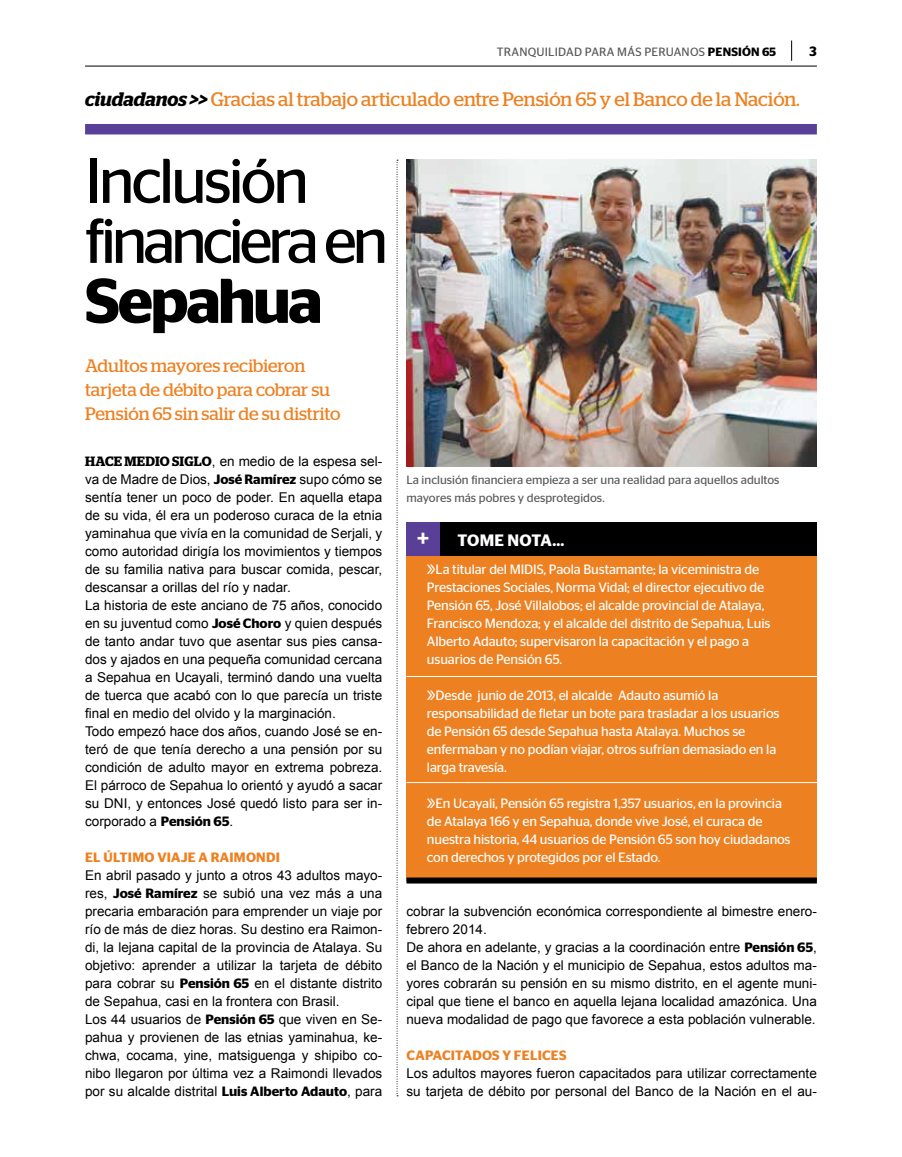
<style>
.page{position:relative;width:902px;height:1157px;background:#fff}
.page>*{position:absolute;margin:0;border:0;box-sizing:border-box;transform-origin:0 0}
.t1{font:63px/60px "Stag Sans";letter-spacing:-.06em;color:#000}
.t2{font:600 63px "Stag Sans";letter-spacing:-.045em;color:#000}
.t3{font:500 22.5px "Stag Sans";color:#fff}
.t4{font:19.5px "Stag";color:#ed8122}
.t5{font:18px/24px "Stag";letter-spacing:-.005em;color:#ed8122}
.t6{font:600 16.5px "Stag Sans";color:#fff}
.t7{font:13.5px/18px "Arial";color:#000}
.t8{font:13.5px/18px "Stag Sans";letter-spacing:-.01em;color:#fff}
.t9{font:600 13.5px "Stag Sans";letter-spacing:.02em;color:#ed8122}
.t10{font:600 13.5px "Stag Sans";color:#000}
.t11{font:12px/18px "Stag Sans";color:#58595b}
.t12{font:12px "Stag Sans";letter-spacing:.02em;color:#58595b}
.s1{font-weight:600;color:#000}
.s2{font-weight:600;font-style:italic;color:#000}
.s3{font-family:"Stag";font-weight:600}
.s4{font-family:"Stag Sans";font-weight:600}
</style>
<div class="page">
<svg style="left:791px;top:41px;width:1px;height:20px"></svg>
<hr style="left:85px;top:66px;width:731px;height:1px;background:#000">
<img style="left:406px;top:160px;width:410px;height:307px">
<svg style="left:396px;top:160px;width:2px;height:936px"></svg>
<div style="left:85px;top:124px;width:731px;height:10px;background:#5a3f99"></div>
<div style="left:406px;top:529px;width:410px;height:351px;background:#ed8122"></div>
<div style="left:406px;top:522px;width:410px;height:34px;background:#000"></div>
<div style="left:406px;top:522px;width:34px;height:34px;background:#5a3f99"></div>
<hr style="left:406px;top:676px;width:410px;height:1px;background:#fff">
<hr style="left:406px;top:782px;width:410px;height:1px;background:#fff">
<div style="left:406px;top:877px;width:410px;height:6px;background:#000"></div>
<p class="t12" style="left:496px;top:45px;width:281px">TRANQUILIDAD PARA MÁS PERUANOS <span class="s1">PENSIÓN 65</span></p>
<p class="t10" style="left:809px;top:43px;width:9px">3</p>
<h3 class="t4" style="left:85px;top:88px;width:716px"><span class="s2">ciudadanos &gt;&gt;</span> Gracias al trabajo articulado entre Pensión 65 y el Banco de la Nación.</h3>
<h1 class="t1" style="left:85px;top:150px;width:304px">Inclusión financiera en</h1>
<h1 class="t2" style="left:85px;top:264px;width:239px">Sepahua</h1>
<h3 class="t5" style="left:85px;top:354px;width:257px">Adultos mayores recibieron tarjeta de débito para cobrar su<br>Pensión 65 sin salir de su distrito</h3>
<p class="t7" style="left:85px;top:452px;width:299px"><span class="s3">HACE MEDIO SIGLO</span>, en medio de la espesa sel&shy;va de Madre de Dios, <span class="s4">José Ramírez</span> supo cómo se sentía tener un poco de poder. En aquella etapa de su vida, él era un poderoso curaca de la etnia yaminahua que vivía en la comunidad de Serjali, y como autoridad dirigía los movimientos y tiempos de su familia nativa para buscar comida, pescar, descansar a orillas del río y nadar.<br>La historia de este anciano de 75 años, conocido en su juventud como <span class="s4">José Choro</span> y quien después de tanto andar tuvo que asentar sus pies cansa&shy;dos y ajados en una pequeña comunidad cercana a Sepahua en Ucayali, terminó dando una vuelta de tuerca que acabó con lo que parecía un triste final en medio del olvido y la marginación.<br>Todo empezó hace dos años, cuando José se en&shy;teró de que tenía derecho a una pensión por su condición de adulto mayor en extrema pobreza.<br>El párroco de Sepahua lo orientó y ayudó a sacar su DNI, y entonces José quedó listo para ser in&shy;corporado a <span class="s4">Pensión 65</span>.</p>
<p class="t9" style="left:85px;top:849px;width:196px">EL ÚLTIMO VIAJE A RAIMONDI</p>
<p class="t7" style="left:85px;top:866px;width:299px">En abril pasado y junto a otros 43 adultos mayo&shy;res, <span class="s4">José Ramírez</span> se subió una vez más a una precaria embaración para emprender un viaje por río de más de diez horas. Su destino era Raimon&shy;di, la lejana capital de la provincia de Atalaya. Su objetivo: aprender a utilizar la tarjeta de débito para cobrar su <span class="s4">Pensión 65</span> en el distante distrito de Sepahua, casi en la frontera con Brasil.<br>Los 44 usuarios de <span class="s4">Pensión 65</span> que viven en Se&shy;pahua y provienen de las etnias yaminahua, ke&shy;chwa, cocama, yine, matsiguenga y shipibo co&shy;nibo llegaron por última vez a Raimondi llevados por su alcalde distrital <span class="s4">Luis Alberto Adauto</span>, para</p>
<p class="t11" style="left:406px;top:470px;width:374px">La inclusión financiera empieza a ser una realidad para aquellos adultos mayores más pobres y desprotegidos.</p>
<h2 class="t3" style="left:417px;top:525px;width:13px">+</h2>
<p class="t6" style="left:457px;top:530px;width:108px">TOME NOTA…</p>
<p class="t8" style="left:427px;top:560px;width:345px">&gt;&gt;La titular del MIDIS, Paola Bustamante; la viceministra de Prestaciones Sociales, Norma Vidal; el director ejecutivo de Pensión 65, José Villalobos; el alcalde provincial de Atalaya, Francisco Mendoza; y el alcalde del distrito de Sepahua, Luis Alberto Adauto; supervisaron la capacitación y el pago a usuarios de Pensión 65.</p>
<p class="t8" style="left:427px;top:686px;width:354px">&gt;&gt;Desde junio de 2013, el alcalde Adauto asumió la responsabilidad de fletar un bote para trasladar a los usuarios de Pensión 65 desde Sepahua hasta Atalaya. Muchos se enfermaban y no podían viajar, otros sufrían demasiado en la larga travesía.</p>
<p class="t8" style="left:427px;top:794px;width:365px">&gt;&gt;En Ucayali, Pensión 65 registra 1,357 usuarios, en la provincia de Atalaya 166 y en Sepahua, donde vive José, el curaca de nuestra historia, 44 usuarios de Pensión 65 son hoy ciudadanos con derechos y protegidos por el Estado.</p>
<p class="t7" style="left:406px;top:902px;width:412px">cobrar la subvención económica correspondiente al bimestre enero&shy;febrero 2014.<br>De ahora en adelante, y gracias a la coordinación entre <span class="s4">Pensión 65</span>, el Banco de la Nación y el municipio de Sepahua, estos adultos ma&shy;yores cobrarán su pensión en su mismo distrito, en el agente muni&shy;cipal que tiene el banco en aquella lejana localidad amazónica. Una nueva modalidad de pago que favorece a esta población vulnerable.</p>
<p class="t9" style="left:406px;top:1047px;width:161px">CAPACITADOS Y FELICES</p>
<p class="t7" style="left:406px;top:1064px;width:412px">Los adultos mayores fueron capacitados para utilizar correctamente su tarjeta de débito por personal del Banco de la Nación en el au-</p>
</div>
